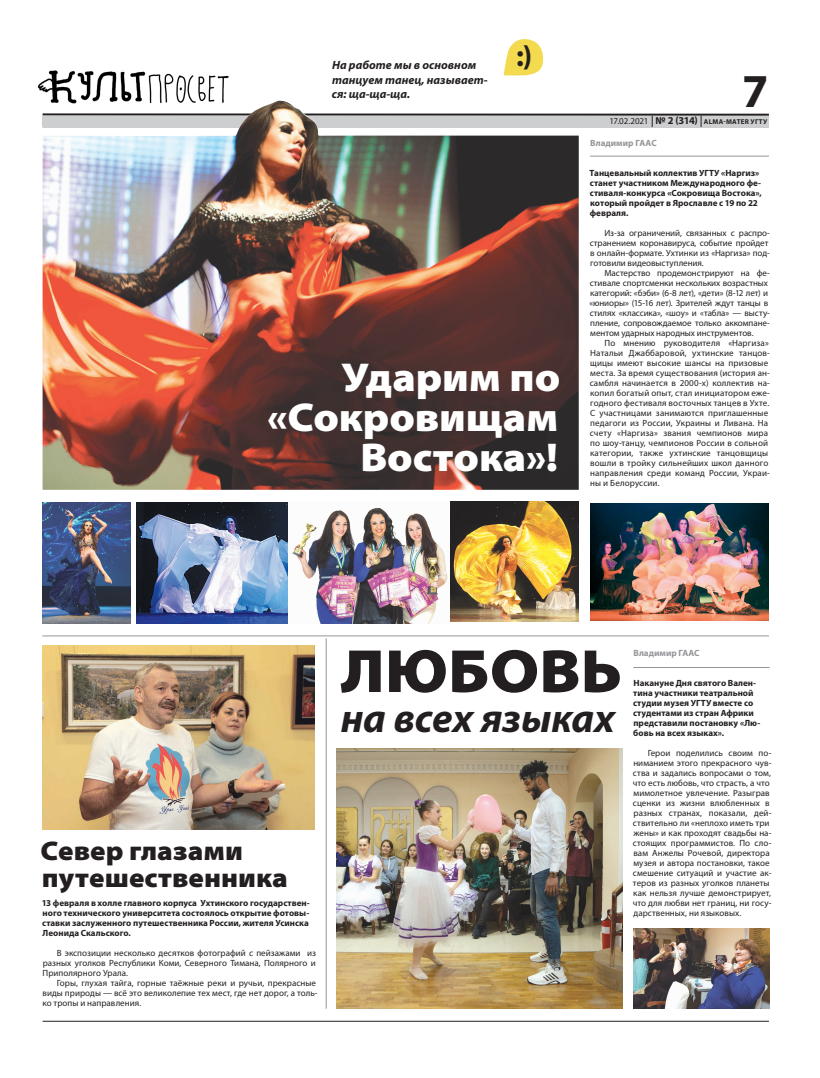
<style>
.page{position:relative;width:820px;height:1078px;background:#fff}
.page>*{position:absolute;margin:0;border:0;box-sizing:border-box;transform-origin:0 0}
.t1{font:900 semi-expanded 61.4px "Myriad Pro";letter-spacing:.005em;color:#231f20}
.t2{font:700 47.4px "Myriad Pro";color:#231f20}
.t3{font:italic 700 40.9px "Myriad Pro";letter-spacing:-.01em;color:#231f20}
.t4{font:900 semi-expanded 40.3px/40.3px "Myriad Pro";color:#fff;text-align:right}
.t5{font:700 30px "Myriad Pro";color:#231f20}
.t6{font:900 semi-expanded 27px/27px "Myriad Pro";color:#231f20}
.t7{font:italic 700 12px/14.4px "Myriad Pro";color:#231f20}
.t8{font:9px/10px "Myriad Pro";letter-spacing:.005em;color:#231f20}
.t9{font:700 9px/10px "Myriad Pro";color:#231f20}
.t10{font:700 9px "Myriad Pro";letter-spacing:.005em;color:#939598}
.t11{font:700 7px "Myriad Pro";letter-spacing:.04em;color:#231f20}
.s1{font-weight:400;font-size:9px}
.s2{font-size:10.5px}
</style>
<div class="page">
<hr style="left:43px;top:113px;width:725px;height:3px;background:#231f20">
<div style="left:43px;top:116px;width:725px;height:11px;background:#cdced0"></div>
<hr style="left:43px;top:1020px;width:725px;height:1px;background:#231f20">
<img style="left:38px;top:70px;width:191px;height:30px">
<img style="left:43px;top:100px;width:535px;height:389px">
<img style="left:450px;top:501px;width:128px;height:120px">
<img style="left:42px;top:503px;width:88px;height:120px">
<img style="left:590px;top:503px;width:178px;height:117px">
<img style="left:137px;top:503px;width:151px;height:120px">
<img style="left:292px;top:508px;width:156px;height:115px">
<hr style="left:42px;top:635px;width:726px;height:1px;background:#939598">
<img style="left:337px;top:748px;width:284px;height:260px">
<img style="left:633px;top:928px;width:136px;height:80px">
<hr style="left:326px;top:638px;width:1px;height:370px;background:#939598">
<img style="left:43px;top:645px;width:272px;height:184px">
<svg style="left:503px;top:39px;width:41px;height:37px"></svg>
<hr style="left:633px;top:667px;width:136px;height:1px;background:#939598">
<hr style="left:590px;top:156px;width:178px;height:1px;background:#939598">
<h3 class="t7" style="left:332px;top:58px;width:157px">На работе мы в основном танцуем танец, называет&shy;ся: ща-ща-ща.</h3>
<h3 class="t5" style="left:516px;top:36px;width:18px">:)</h3>
<h3 class="t4" style="left:267px;top:357px;width:294px">Ударим по «Сокровищам<br>Востока»!</h3>
<h2 class="t2" style="left:741px;top:60px;width:28px">7</h2>
<p class="t11" style="left:609px;top:117px;width:159px"><span class="s1">17.02.2021</span> <span class="s2">№ 2 (314)</span> ALMA-MATER УГТУ</p>
<p class="t10" style="left:590px;top:137px;width:68px">Владимир ГААС</p>
<p class="t9" style="left:589px;top:167px;width:174px">Танцевальный коллектив УГТУ «Наргиз» станет участником Международного фе&shy;стиваля-конкурса «Сокровища Востока», который пройдет в Ярославле с 19 по 22 февраля.</p>
<p class="t8" style="left:589px;top:227px;width:182px;text-indent:15px">Из-за ограничений, связанных с распро&shy;странением коронавируса, событие пройдет в онлайн-формате. Ухтинки из «Наргиза» под&shy;готовили видеовыступления.</p>
<p class="t8" style="left:589px;top:267px;width:182px;text-indent:15px">Мастерство продемонстрируют на фе&shy;стивале спортсменки нескольких возрастных категорий: «бэби» (6-8 лет), «дети» (8-12 лет) и «юниоры» (15-16 лет). Зрителей ждут танцы в стилях «классика», «шоу» и «табла» — высту&shy;пление, сопровождаемое только аккомпане&shy;ментом ударных народных инструментов.</p>
<p class="t8" style="left:589px;top:337px;width:182px;text-indent:15px">По мнению руководителя «Наргиза» Натальи Джаббаровой, ухтинские танцов&shy;щицы имеют высокие шансы на призовые места. За время существования (история ан&shy;самбля начинается в 2000-х) коллектив на&shy;копил богатый опыт, стал инициатором еже&shy;годного фестиваля восточных танцев в Ухте.<br>С участницами занимаются приглашенные педагоги из России, Украины и Ливана. На счету «Наргиза» звания чемпионов мира по шоу-танцу, чемпионов России в сольной категории, также ухтинские танцовщицы вошли в тройку сильнейших школ данного направления среди команд России, Украи&shy;ны и Белоруссии.</p>
<h3 class="t6" style="left:41px;top:837px;width:249px">Север глазами путешественника</h3>
<p class="t9" style="left:42px;top:897px;width:269px;text-align:justify">13 февраля в холле главного корпуса Ухтинского государствен&shy;ного технического университета состоялось открытие фотовы&shy;ставки заслуженного путешественника России, жителя Усинска Леонида Скальского.</p>
<p class="t8" style="left:43px;top:947px;width:275px;text-align:justify;text-indent:14px">В экспозиции несколько десятков фотографий с пейзажами из разных уголков Республики Коми, Северного Тимана, Полярного и Приполярного Урала.</p>
<p class="t8" style="left:42px;top:977px;width:277px;text-indent:14px">Горы, глухая тайга, горные таёжные реки и ручьи, прекрасные виды природы — всё это великолепие тех мест, где нет дорог, а толь&shy;ко тропы и направления.</p>
<h1 class="t1" style="left:340px;top:636px;width:283px">ЛЮБОВЬ</h1>
<h3 class="t3" style="left:341px;top:691px;width:275px">на всех языках</h3>
<p class="t10" style="left:633px;top:647px;width:67px">Владимир ГААС</p>
<p class="t9" style="left:632px;top:677px;width:129px">Накануне Дня святого Вален&shy;тина участники театральной студии музея УГТУ вместе со студентами из стран Африки представили постановку «Лю&shy;бовь на всех языках».</p>
<p class="t8" style="left:632px;top:747px;width:140px;text-indent:15px">Герои поделились своим по&shy;ниманием этого прекрасного чув&shy;ства и задались вопросами о том, что есть любовь, что страсть, а что мимолетное увлечение. Разыграв сценки из жизни влюбленных в разных странах, показали, дей&shy;ствительно ли «неплохо иметь три жены» и как проходят свадьбы на&shy;стоящих программистов. По сло&shy;вам Анжелы Рочевой, директора музея и автора постановки, такое смешение ситуаций и участие ак&shy;теров из разных уголков планеты как нельзя лучше демонстрирует, что для любви нет границ, ни госу&shy;дарственных, ни языковых.</p>
</div>
